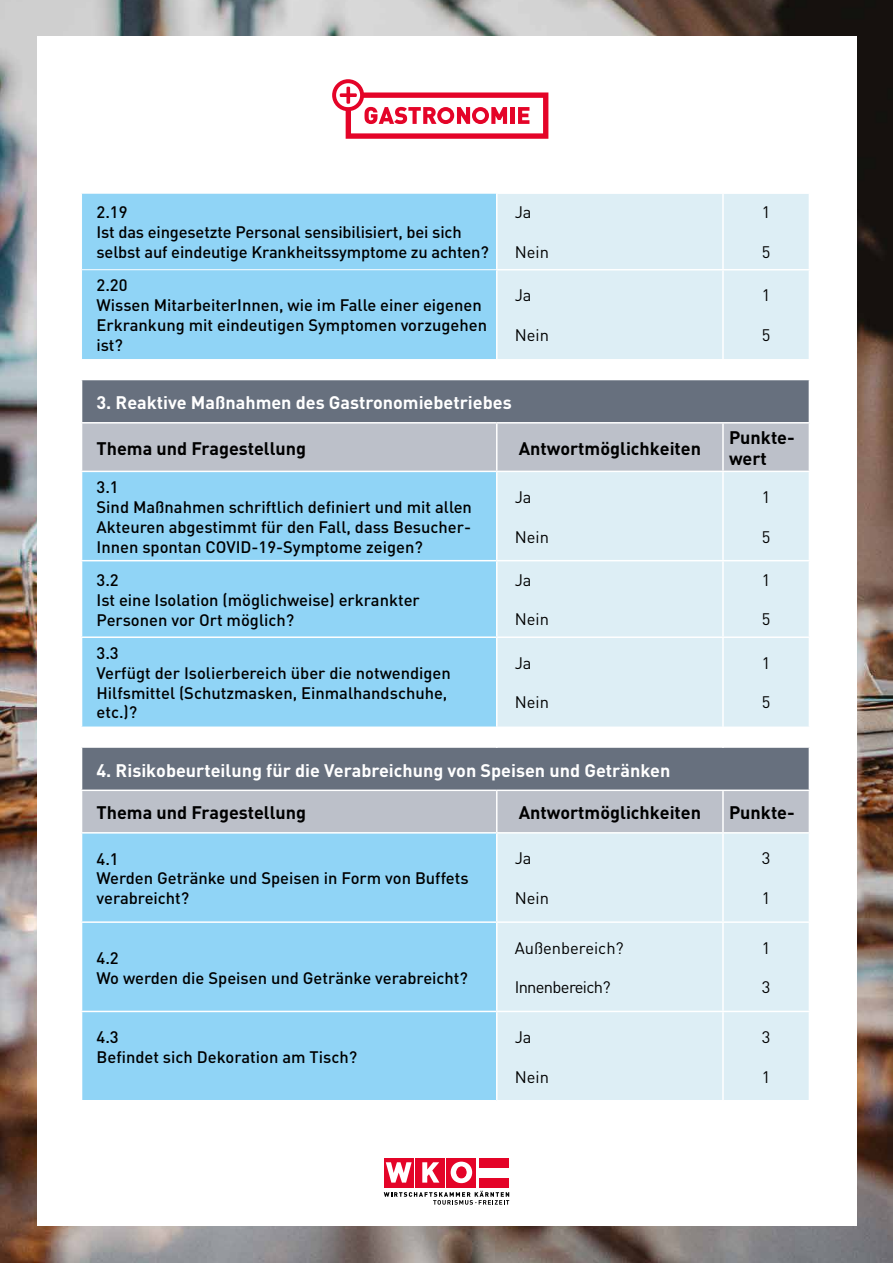
<style>
.page{position:relative;width:893px;height:1263px;background:#fff}
.page>*{position:absolute;margin:0;border:0;box-sizing:border-box;transform-origin:0 0}
.t1{font:700 18px "DIN";color:#fff}
.t2{font:700 18px/21.6px "DIN";color:#000}
.t3{font:500 16.5px/19.8px "DIN";color:#000}
.t4{font:16.5px "DIN";color:#000}
.t5{font:16.5px "DIN";letter-spacing:-.04em;color:#000}
</style>
<div class="page">
<img style="left:0;top:0;width:893px;height:1263px">
<div style="left:37px;top:36px;width:819px;height:1189px;background:#fff"></div>
<svg style="left:332px;top:79px;width:216px;height:60px"></svg>
<div style="left:479px;top:1158px;width:30px;height:10px;background:#e40428"></div>
<div style="left:479px;top:1178px;width:30px;height:9px;background:#e40428"></div>
<div style="left:446px;top:1158px;width:30px;height:29px;background:#e40428"></div>
<div style="left:415px;top:1158px;width:30px;height:29px;background:#e40428"></div>
<svg style="left:422px;top:1162px;width:17px;height:20px"></svg>
<div style="left:384px;top:1158px;width:30px;height:29px;background:#e40428"></div>
<svg style="left:386px;top:1162px;width:26px;height:20px"></svg>
<svg style="left:451px;top:1162px;width:21px;height:21px"></svg>
<div style="left:457px;top:1167px;width:9px;height:11px;background:#e40428;border-radius:50%"></div>
<div style="left:456px;top:1167px;width:10px;height:11px;border:1px solid #e40428;border-radius:50%"></div>
<svg style="left:384px;top:1191px;width:125px;height:14px"></svg>
<svg style="left:82px;top:194px;width:414px;height:906px;background:#97d6f6"></svg>
<div style="left:497px;top:194px;width:312px;height:906px;background:#ddeef5"></div>
<div style="left:82px;top:380px;width:727px;height:42px;background:#67707e"></div>
<svg style="left:82px;top:424px;width:727px;height:408px;background:#b0cee0"></svg>
<hr style="left:722px;top:194px;width:2px;height:75px;background:#fff">
<hr style="left:496px;top:269px;width:227px;height:1px;background:#fff">
<hr style="left:723px;top:269px;width:87px;height:1px;background:#fff">
<hr style="left:722px;top:270px;width:2px;height:89px;background:#fff">
<hr style="left:496px;top:472px;width:1px;height:88px;background:#fff">
<hr style="left:722px;top:472px;width:2px;height:88px;background:#fff">
<hr style="left:497px;top:560px;width:226px;height:1px;background:#fff">
<hr style="left:496px;top:561px;width:1px;height:75px;background:#fff">
<hr style="left:723px;top:560px;width:87px;height:1px;background:#fff">
<hr style="left:722px;top:561px;width:2px;height:75px;background:#fff">
<hr style="left:497px;top:636px;width:226px;height:2px;background:#fff">
<hr style="left:496px;top:638px;width:1px;height:88px;background:#fff">
<hr style="left:723px;top:636px;width:87px;height:2px;background:#fff">
<hr style="left:722px;top:638px;width:2px;height:88px;background:#fff">
<svg style="left:496px;top:726px;width:1px;height:22px"></svg>
<hr style="left:722px;top:726px;width:2px;height:22px;background:#fff">
<hr style="left:722px;top:833px;width:2px;height:88px;background:#fff">
<hr style="left:497px;top:921px;width:226px;height:2px;background:#fff">
<hr style="left:723px;top:921px;width:87px;height:2px;background:#fff">
<hr style="left:722px;top:923px;width:2px;height:88px;background:#fff">
<hr style="left:497px;top:1011px;width:226px;height:1px;background:#fff">
<hr style="left:723px;top:1011px;width:87px;height:1px;background:#fff">
<hr style="left:722px;top:1012px;width:2px;height:88px;background:#fff">
<hr style="left:81px;top:422px;width:416px;height:2px;background:#fff">
<hr style="left:497px;top:422px;width:226px;height:2px;background:#fff">
<hr style="left:496px;top:424px;width:1px;height:47px;background:#fff">
<hr style="left:723px;top:422px;width:87px;height:2px;background:#fff">
<hr style="left:722px;top:424px;width:2px;height:47px;background:#fff">
<hr style="left:81px;top:471px;width:416px;height:1px;background:#fff">
<hr style="left:497px;top:471px;width:226px;height:1px;background:#fff">
<hr style="left:723px;top:471px;width:87px;height:1px;background:#fff">
<hr style="left:81px;top:560px;width:416px;height:1px;background:#fff">
<hr style="left:81px;top:789px;width:416px;height:2px;background:#fff">
<hr style="left:497px;top:789px;width:226px;height:2px;background:#fff">
<hr style="left:496px;top:791px;width:1px;height:41px;background:#fff">
<hr style="left:723px;top:789px;width:87px;height:2px;background:#fff">
<hr style="left:722px;top:791px;width:2px;height:41px;background:#fff">
<hr style="left:81px;top:832px;width:416px;height:1px;background:#fff">
<hr style="left:497px;top:832px;width:226px;height:1px;background:#fff">
<hr style="left:723px;top:832px;width:87px;height:1px;background:#fff">
<hr style="left:81px;top:921px;width:416px;height:2px;background:#fff">
<hr style="left:81px;top:636px;width:416px;height:2px;background:#fff">
<hr style="left:81px;top:1011px;width:416px;height:1px;background:#fff">
<hr style="left:81px;top:269px;width:415px;height:1px;background:#fff">
<p class="t3" style="left:97px;top:202px;width:394px">2.19<br>Ist das eingesetzte Personal sensibilisiert, bei sich selbst auf eindeutige Krankheitssymptome zu achten?</p>
<p class="t4" style="left:515px;top:202px;width:18px">Ja</p>
<p class="t4" style="left:515px;top:242px;width:36px">Nein</p>
<p class="t3" style="left:97px;top:275px;width:392px">2.20<br>Wissen MitarbeiterInnen, wie im Falle einer eigenen<br>Erkrankung mit eindeutigen Symptomen vorzugehen ist?</p>
<p class="t4" style="left:515px;top:285px;width:18px">Ja</p>
<p class="t4" style="left:515px;top:325px;width:36px">Nein</p>
<p class="t4" style="left:762px;top:202px;width:10px">1</p>
<p class="t4" style="left:762px;top:242px;width:10px">5</p>
<p class="t4" style="left:762px;top:285px;width:10px">1</p>
<p class="t4" style="left:762px;top:325px;width:10px">5</p>
<p class="t1" style="left:97px;top:391px;width:417px">3. Reaktive Maßnahmen des Gastronomiebetriebes</p>
<p class="t2" style="left:97px;top:436px;width:211px">Thema und Fragestellung</p>
<p class="t2" style="left:519px;top:436px;width:184px">Antwortmöglichkeiten</p>
<p class="t2" style="left:729px;top:426px;width:67px">Punkte&shy;wert</p>
<p class="t3" style="left:97px;top:477px;width:377px">3.1<br>Sind Maßnahmen schriftlich definiert und mit allen Akteuren abgestimmt für den Fall, dass Besucher-Innen spontan COVID-19-Symptome zeigen?</p>
<p class="t4" style="left:515px;top:487px;width:18px">Ja</p>
<p class="t4" style="left:762px;top:487px;width:10px">1</p>
<p class="t4" style="left:762px;top:526px;width:10px">5</p>
<p class="t4" style="left:515px;top:526px;width:36px">Nein</p>
<p class="t3" style="left:97px;top:569px;width:325px">3.2<br>Ist eine Isolation (möglichweise) erkrankter<br>Personen vor Ort möglich?</p>
<p class="t4" style="left:515px;top:570px;width:18px">Ja</p>
<p class="t4" style="left:515px;top:609px;width:36px">Nein</p>
<p class="t3" style="left:97px;top:642px;width:356px">3.3<br>Verfügt der Isolierbereich über die notwendigen<br>Hilfsmittel (Schutzmasken, Einmalhandschuhe, etc.)?</p>
<p class="t4" style="left:515px;top:652px;width:18px">Ja</p>
<p class="t4" style="left:515px;top:692px;width:36px">Nein</p>
<p class="t4" style="left:762px;top:570px;width:10px">1</p>
<p class="t4" style="left:762px;top:609px;width:10px">5</p>
<p class="t4" style="left:762px;top:652px;width:10px">1</p>
<p class="t4" style="left:762px;top:692px;width:10px">5</p>
<p class="t1" style="left:97px;top:758px;width:575px">4. Risikobeurteilung für die Verabreichung von Speisen und Getränken</p>
<p class="t2" style="left:97px;top:801px;width:211px">Thema und Fragestellung</p>
<p class="t2" style="left:519px;top:801px;width:184px">Antwortmöglichkeiten</p>
<p class="t2" style="left:729px;top:801px;width:67px">Punkte-</p>
<p class="t3" style="left:97px;top:848px;width:374px">4.1<br>Werden Getränke und Speisen in Form von Buffets verabreicht?</p>
<p class="t4" style="left:515px;top:848px;width:18px">Ja</p>
<p class="t4" style="left:762px;top:848px;width:10px">3</p>
<p class="t4" style="left:762px;top:888px;width:10px">1</p>
<p class="t4" style="left:515px;top:888px;width:36px">Nein</p>
<p class="t3" style="left:97px;top:947px;width:373px">4.2<br>Wo werden die Speisen und Getränke verabreicht?</p>
<p class="t4" style="left:515px;top:937px;width:111px">Außenbereich?</p>
<p class="t5" style="left:515px;top:977px;width:97px">Innenbereich?</p>
<p class="t3" style="left:97px;top:1027px;width:262px">4.3<br>Befindet sich Dekoration am Tisch?</p>
<p class="t4" style="left:515px;top:1027px;width:18px">Ja</p>
<p class="t4" style="left:515px;top:1066px;width:36px">Nein</p>
<p class="t4" style="left:762px;top:937px;width:10px">1</p>
<p class="t4" style="left:762px;top:977px;width:10px">3</p>
<p class="t4" style="left:762px;top:1027px;width:10px">3</p>
<p class="t4" style="left:762px;top:1066px;width:10px">1</p>
</div>
